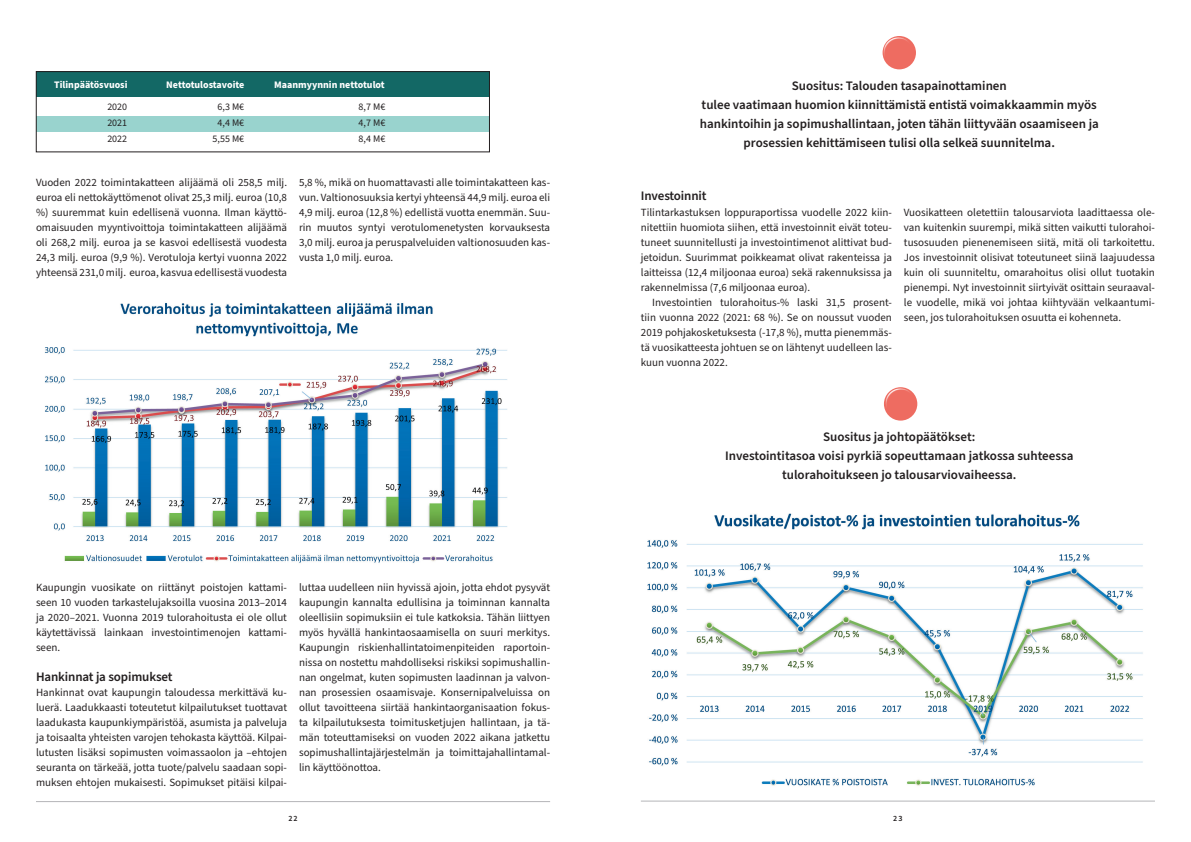
<style>
.page{position:relative;width:1191px;height:842px;background:#fff}
.page>*{position:absolute;margin:0;border:0;box-sizing:border-box;transform-origin:0 0}
.t1{font:600 13px/19px "Source Sans Pro";color:#231f20;text-align:center}
.t2{font:11px/15px "Source Sans Pro";color:#231f20;text-align:justify}
.t3{font:700 10px "Source Sans Pro";color:#fff}
.t4{font:10px "Source Sans Pro";color:#231f20}
.t5{font:600 8px "Source Sans Pro";color:#231f20}
</style>
<div class="page">
<hr style="left:36px;top:801px;width:514px;height:1px;background:#b4b5b8">
<hr style="left:641px;top:801px;width:514px;height:1px;background:#b4b5b8">
<div style="left:36px;top:71px;width:454px;height:26px;background:#136865"></div>
<div style="left:36px;top:117px;width:454px;height:15px;background:#99d3ce"></div>
<div style="left:36px;top:71px;width:454px;height:81px;border:1px solid #231f20"></div>
<div style="left:882px;top:36px;width:34px;height:33px;background:#ee6c61;border-radius:50%"></div>
<svg style="left:882px;top:36px;width:34px;height:26px"></svg>
<div style="left:884px;top:387px;width:33px;height:34px;background:#ee6c61;border-radius:50%"></div>
<svg style="left:884px;top:387px;width:33px;height:26px"></svg>
<img style="left:647px;top:513px;width:496px;height:273px">
<img style="left:45px;top:303px;width:463px;height:260px">
<p class="t3" style="left:54px;top:78px;width:75px">Tilinpäätösvuosi</p>
<p class="t3" style="left:166px;top:78px;width:80px">Nettotulostavoite</p>
<p class="t3" style="left:274px;top:78px;width:112px">Maanmyynnin nettotulot</p>
<p class="t4" style="left:107px;top:100px;width:21px">2020</p>
<p class="t4" style="left:218px;top:100px;width:28px">6,3 M€</p>
<p class="t4" style="left:359px;top:100px;width:28px">8,7 M€</p>
<p class="t4" style="left:107px;top:116px;width:21px">2021</p>
<p class="t4" style="left:218px;top:116px;width:28px">4,4 M€</p>
<p class="t4" style="left:359px;top:116px;width:28px">4,7 M€</p>
<p class="t4" style="left:107px;top:132px;width:21px">2022</p>
<p class="t4" style="left:213px;top:132px;width:33px">5,55 M€</p>
<p class="t4" style="left:359px;top:132px;width:28px">8,4 M€</p>
<p class="t2" style="left:36px;top:175px;width:252px">Vuoden 2022 toimintakatteen alijäämä oli 258,5 milj. euroa eli nettokäyttömenot olivat 25,3 milj. euroa (10,8 %) suuremmat kuin edellisenä vuonna. Ilman käyttö&shy;omaisuuden myyntivoittoja toimintakatteen alijäämä oli 268,2 milj. euroa ja se kasvoi edellisestä vuodesta 24,3 milj. euroa (9,9 %). Verotuloja kertyi vuonna 2022 yhteensä 231,0 milj. euroa, kasvua edellisestä vuodesta</p>
<p class="t2" style="left:299px;top:175px;width:252px">5,8 %, mikä on huomattavasti alle toimintakatteen kas&shy;vun. Valtionosuuksia kertyi yhteensä 44,9 milj. euroa eli 4,9 milj. euroa (12,8 %) edellistä vuotta enemmän. Suu&shy;rin muutos syntyi verotulomenetysten korvauksesta 3,0 milj. euroa ja peruspalveluiden valtionosuuden kas&shy;vusta 1,0 milj. euroa.</p>
<p class="t2" style="left:36px;top:580px;width:252px">Kaupungin vuosikate on riittänyt poistojen kattami&shy;seen 10 vuoden tarkastelujaksoilla vuosina 2013–2014 ja 2020–2021. Vuonna 2019 tulorahoitusta ei ole ollut käytettävissä lainkaan investointimenojen kattami&shy;seen.</p>
<p class="t1" style="left:36px;top:668px;width:138px">Hankinnat ja sopimukset</p>
<p class="t2" style="left:36px;top:685px;width:252px">Hankinnat ovat kaupungin taloudessa merkittävä ku&shy;luerä. Laadukkaasti toteutetut kilpailutukset tuottavat laadukasta kaupunkiympäristöä, asumista ja palveluja ja toisaalta yhteisten varojen tehokasta käyttöä. Kilpai&shy;lutusten lisäksi sopimusten voimassaolon ja –ehtojen seuranta on tärkeää, jotta tuote/palvelu saadaan sopi&shy;muksen ehtojen mukaisesti. Sopimukset pitäisi kilpai-</p>
<p class="t2" style="left:299px;top:580px;width:252px">luttaa uudelleen niin hyvissä ajoin, jotta ehdot pysyvät kaupungin kannalta edullisina ja toiminnan kannalta oleellisiin sopimuksiin ei tule katkoksia. Tähän liittyen myös hyvällä hankintaosaamisella on suuri merkitys.<br>Kaupungin riskienhallintatoimenpiteiden raportoin&shy;nissa on nostettu mahdolliseksi riskiksi sopimushallin&shy;nan ongelmat, kuten sopimusten laadinnan ja valvon&shy;nan prosessien osaamisvaje. Konsernipalveluissa on ollut tavoitteena siirtää hankintaorganisaation fokus&shy;ta kilpailutuksesta toimitusketjujen hallintaan, ja tä&shy;män toteuttamiseksi on vuoden 2022 aikana jatkettu sopimushallintajärjestelmän ja toimittajahallintamal&shy;lin käyttöönottoa.</p>
<p class="t1" style="left:699px;top:76px;width:400px">Suositus: Talouden tasapainottaminen<br>tulee vaatimaan huomion kiinnittämistä entistä voimakkaammin myös hankintoihin ja sopimushallintaan, joten tähän liittyvään osaamiseen ja prosessien kehittämiseen tulisi olla selkeä suunnitelma.</p>
<p class="t1" style="left:641px;top:187px;width:67px">Investoinnit</p>
<p class="t2" style="left:641px;top:205px;width:252px">Tilintarkastuksen loppuraportissa vuodelle 2022 kiin&shy;nitettiin huomiota siihen, että investoinnit eivät toteu&shy;tuneet suunnitellusti ja investointimenot alittivat bud&shy;jetoidun. Suurimmat poikkeamat olivat rakenteissa ja laitteissa (12,4 miljoonaa euroa) sekä rakennuksissa ja rakennelmissa (7,6 miljoonaa euroa).</p>
<p class="t2" style="left:641px;top:295px;width:252px;text-indent:11px">Investointien tulorahoitus-% laski 31,5 prosent&shy;tiin vuonna 2022 (2021: 68 %). Se on noussut vuoden 2019 pohjakosketuksesta (-17,8 %), mutta pienemmäs&shy;tä vuosikatteesta johtuen se on lähtenyt uudelleen las&shy;kuun vuonna 2022.</p>
<p class="t2" style="left:904px;top:205px;width:252px">Vuosikatteen oletettiin talousarviota laadittaessa ole&shy;van kuitenkin suurempi, mikä sitten vaikutti tulorahoi&shy;tusosuuden pienenemiseen siitä, mitä oli tarkoitettu.<br>Jos investoinnit olisivat toteutuneet siinä laajuudessa kuin oli suunniteltu, omarahoitus olisi ollut tuotakin pienempi. Nyt investoinnit siirtyivät osittain seuraaval&shy;le vuodelle, mikä voi johtaa kiihtyvään velkaantumi&shy;seen, jos tulorahoituksen osuutta ei kohenneta.</p>
<p class="t1" style="left:725px;top:428px;width:350px">Suositus ja johtopäätökset:<br>Investointitasoa voisi pyrkiä sopeuttamaan jatkossa suhteessa tulorahoitukseen jo talousarviovaiheessa.</p>
<p class="t5" style="left:288px;top:812px;width:11px">22</p>
<p class="t5" style="left:893px;top:812px;width:11px">23</p>
</div>
